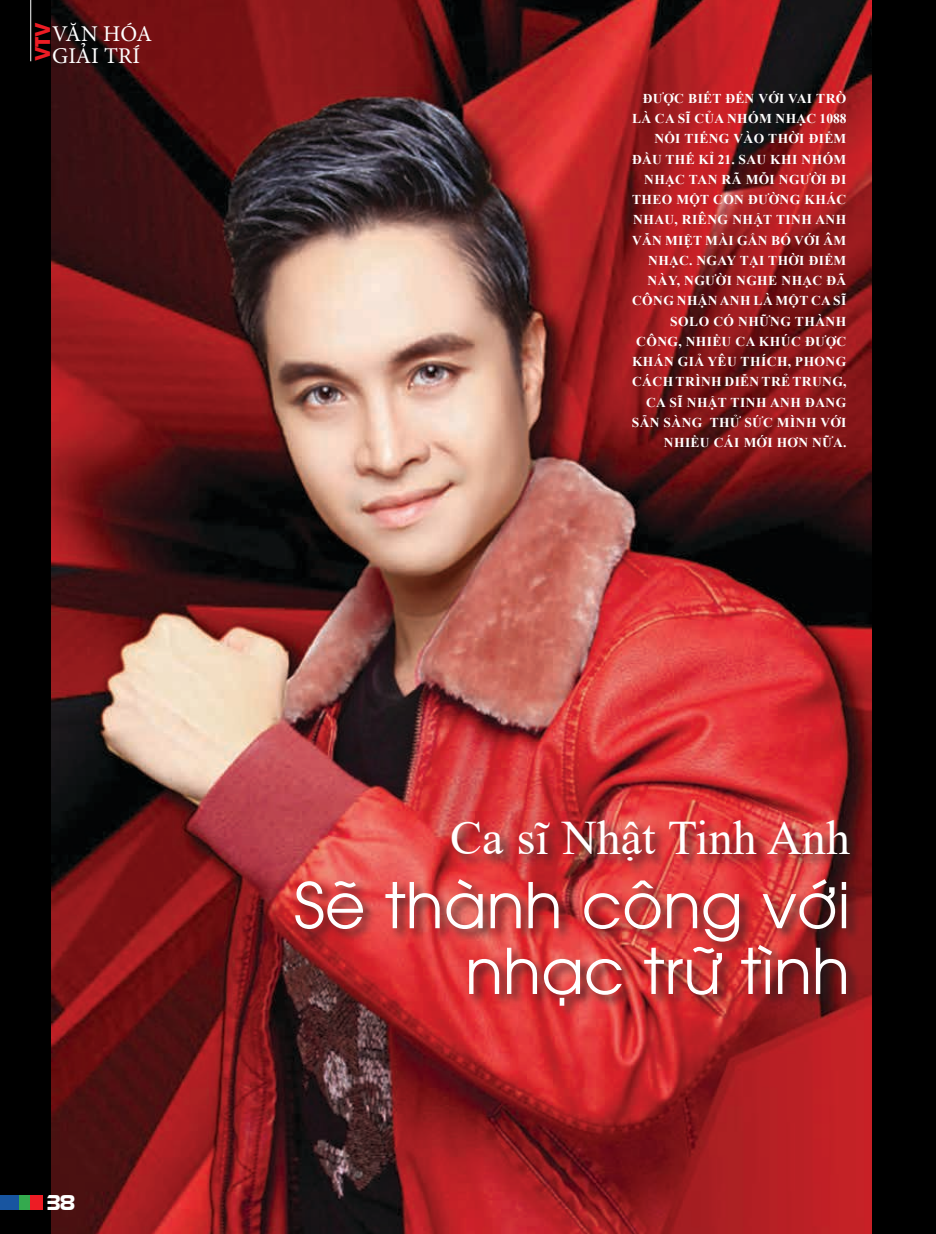
<style>
.page{position:relative;width:936px;height:1234px;background:#fff}
.page>*{position:absolute;margin:0;border:0;box-sizing:border-box;transform-origin:0 0}
.t1{font:62.4px/65.7px "UTM Avo";color:#fff;text-align:right}
.t2{font:48px "Times New Roman";color:#fff}
.t3{font:22.5px/21.8px "Minion Pro";letter-spacing:.005em;color:#fff}
.t4{font:21px "UTM Eremitage";color:#fff}
.t5{font:700 20.25px "UTM Avo";color:#ed1c24}
.t6{font:700 13.5px/20.2px "Times New Roman";letter-spacing:.035em;color:#fff;text-align:right}
</style>
<div class="page">
<div style="left:0;top:0;width:935px;height:1233px;background:#000"></div>
<img style="left:52px;top:0;width:819px;height:1233px">
<div style="left:450px;top:819px;width:412px;height:56px;background:#231f20;opacity:.75"></div>
<hr style="left:30px;top:0;width:1px;height:61px;background:#fff">
<div style="left:293px;top:878px;width:567px;height:141px;background:#231f20;opacity:.75"></div>
<div style="left:18px;top:1194px;width:13px;height:15px;background:#34aa4e"></div>
<div style="left:31px;top:1194px;width:12px;height:15px;background:#ed1c24"></div>
<div style="left:0;top:1194px;width:18px;height:15px;background:#1855a0"></div>
<h3 class="t5" style="left:26px;top:61px;width:41px;rotate:-90deg">VTV</h3>
<h3 class="t3" style="left:52px;top:23px;width:102px">VĂN HÓA<br>GIẢI TRÍ</h3>
<p class="t6" style="left:632px;top:88px;width:216px">ĐƯỢC BIẾT ĐẾN VỚI VAI TRÒ<br>LÀ CA SĨ CỦA NHÓM NHẠC 1088<br>NỔI TIẾNG VÀO THỜI ĐIỂM<br>ĐẦU THẾ KỈ 21. SAU KHI NHÓM<br>NHẠC TAN RÃ MỖI NGƯỜI Đ I<br>THEO MỘT CON ĐƯỜNG KHÁC<br>NHAU, RIÊNG NHẬT TINH ANH<br>VẪN MIỆT MÀI GẮN BÓ VỚI ÂM<br>NHẠC. NGAY TẠI THỜI ĐIỂM<br>NÀY, NGƯỜI NGHE NHẠC ĐÃ<br>CÔNG NHẬN ANH LÀ MỘT CA SĨ<br>SOLO CÓ NHỮNG THÀNH<br>CÔNG, NHIỀU CA KHÚC ĐƯỢC<br>KHÁN GIẢ YÊU THÍCH, PHONG<br>CÁCH TRÌNH DIỄN TRẺ TRUNG,<br>CA SĨ NHẬT TINH ANH ĐANG<br>SẴN SÀNG THỬ SỨC MÌNH VỚI<br>NHIỀU CÁI MỚI HƠN NỮA.</p>
<h3 class="t4" style="left:45px;top:1186px;width:31px">38</h3>
<h2 class="t2" style="left:450px;top:804px;width:401px">Ca sĩ Nhật Tinh Anh</h2>
<h1 class="t1" style="left:294px;top:866px;width:557px">Sẽ thành công với nhạc trữ tình</h1>
</div>
